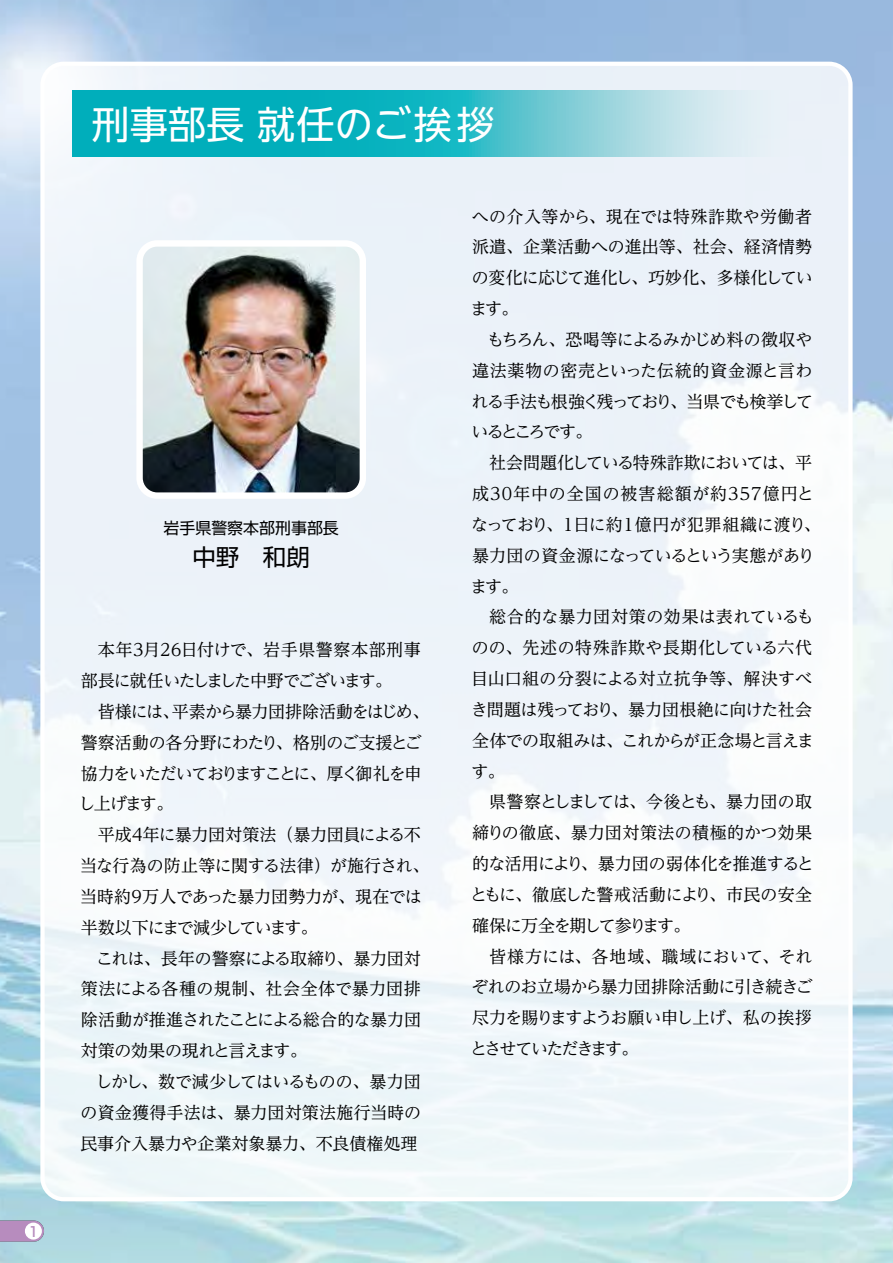
<style>
.page{position:relative;width:893px;height:1263px;background:#fff}
.page>*{position:absolute;margin:0;border:0;box-sizing:border-box;transform-origin:0 0}
.t1{font:38.25px "UD Shin Go NT Pro";color:#fff}
.t2{font:23.4px "Shin Go Pro";color:#000}
.t3{font:16.95px/30.9px "UD Reimin Pro";letter-spacing:-.02em;color:#000}
.t4{font:16.95px/30.9px "UD Reimin Pro";letter-spacing:-.065em;color:#000}
.t5{font:15.9px "Shin Go Pro";color:#000}
.t6{font:500 13.8px "Shin Go Pro";color:#b78cbe}
.s1{color:#006933}
</style>
<div class="page">
<div style="left:43px;top:64px;width:807px;height:1135px;background:linear-gradient(to right,#eef5fa,#f2f7fb);border-radius:21px"></div>
<svg style="left:72px;top:90px;width:749px;height:66px;background:#50c4ce"></svg>
<div style="left:40px;top:62px;width:813px;height:1139px;border:4px solid #fff;border-radius:21px"></div>
<div style="left:136px;top:240px;width:230px;height:259px;border:13px solid #fff;border-radius:14px"></div>
<img style="left:143px;top:247px;width:217px;height:245px">
<svg style="left:0;top:1220px;width:44px;height:22px"></svg>
<div style="left:25px;top:1222px;width:17px;height:17px;background:#fff;border-radius:50%"></div>
<p class="t6" style="left:28px;top:1220px;width:12px">1<span class="s1">2</span></p>
<h1 class="t1" style="left:91px;top:94px;width:405px">刑事部長 就任のご挨拶</h1>
<p class="t5" style="left:164px;top:515px;width:177px">岩手県警察本部刑事部長</p>
<h2 class="t2" style="left:193px;top:538px;width:119px">中野　和朗</h2>
<p class="t4" style="left:78px;top:634px;width:353px;text-indent:20px">本年３月２６日付けで、岩手県警察本部刑事部長に就任いたしました中野でございます。<br>　皆様には、平素から暴力団排除活動をはじめ、警察活動の各分野にわたり、格別のご支援とご協力をいただいておりますことに、厚く御礼を申し上げます。</p>
<p class="t3" style="left:80px;top:819px;width:351px;text-indent:18px">平成４年に暴力団対策法（暴力団員による不当な行為の防止等に関する法律）が施行され、当時約９万人であった暴力団勢力が、現在では半数以下にまで減少しています。</p>
<p class="t3" style="left:81px;top:942px;width:342px;text-indent:16px">これは、長年の警察による取締り、暴力団対策法による各種の規制、社会全体で暴力団排除活動が推進されたことによる総合的な暴力団対策の効果の現れと言えます。<br>　しかし、数で減少してはいるものの、暴力団の資金獲得手法は、暴力団対策法施行当時の民事介入暴力や企業対象暴力、不良債権処理</p>
<p class="t3" style="left:470px;top:200px;width:352px">への介入等から、現在では特殊詐欺や労働者派遣、企業活動への進出等、社会、経済情勢の変化に応じて進化し、巧妙化、多様化しています。<br>　もちろん、恐喝等によるみかじめ料の徴収や違法薬物の密売といった伝統的資金源と言われる手法も根強く残っており、当県でも検挙しているところです。<br>　社会問題化している特殊詐欺においては、平成３０年中の全国の被害総額が約３５７億円となっており、１日に約１億円が犯罪組織に渡り、暴力団の資金源になっているという実態があります。</p>
<p class="t3" style="left:470px;top:601px;width:345px;text-indent:19px">総合的な暴力団対策の効果は表れているものの、先述の特殊詐欺や長期化している六代目山口組の分裂による対立抗争等、解決すべき問題は残っており、暴力団根絶に向けた社会全体での取組みは、これからが正念場と言えます。<br>　県警察としましては、今後とも、暴力団の取締りの徹底、暴力団対策法の積極的かつ効果的な活用により、暴力団の弱体化を推進するとともに、徹底した警戒活動により、市民の安全確保に万全を期して参ります。<br>　皆様方には、各地域、職域において、それぞれのお立場から暴力団排除活動に引き続きご尽力を賜りますようお願い申し上げ、私の挨拶とさせていただきます。</p>
</div>
